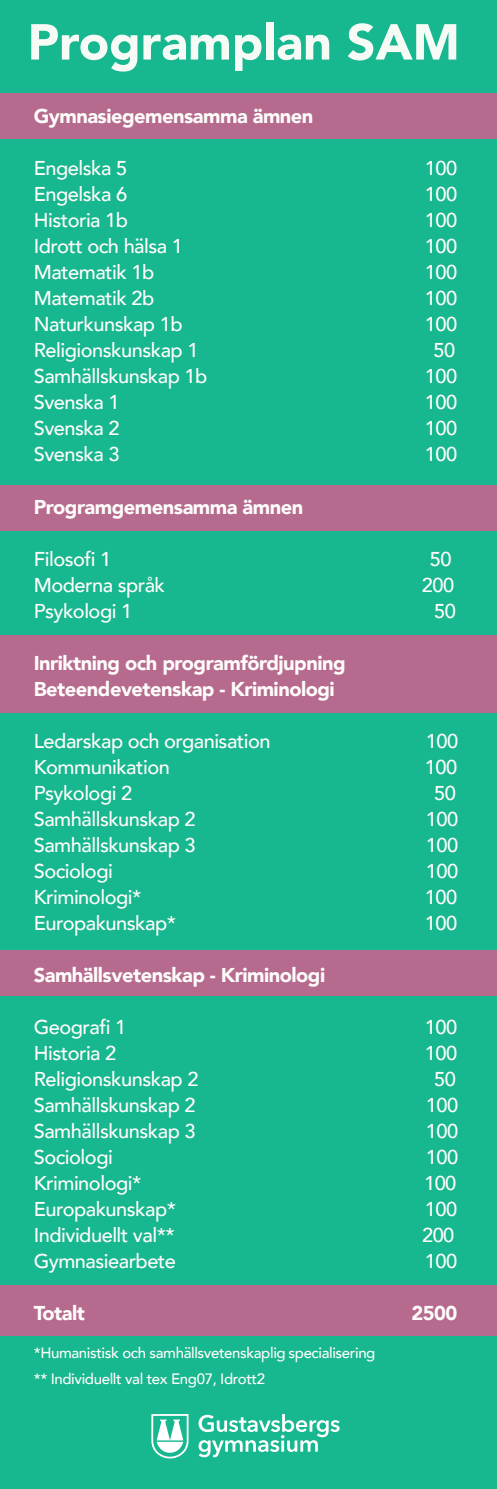
<style>
.page{position:relative;width:497px;height:1489px;background:#fff}
.page>*{position:absolute;margin:0;border:0;box-sizing:border-box;transform-origin:0 0}
.t1{font:900 50px "Avenir";color:#f6fbf6}
.t2{font:500 20px "Avenir";letter-spacing:-.025em;color:#fefcfa}
.t3{font:900 20px "Avenir";letter-spacing:-.025em;color:#fefcfa}
.t4{font:500 15px "Avenir";letter-spacing:-.025em;color:#fefcfa}
</style>
<div class="page">
<div style="left:0;top:0;width:496px;height:1488px;background:#17b78f"></div>
<div style="left:0;top:93px;width:496px;height:45px;background:#b56a8e"></div>
<div style="left:0;top:950px;width:496px;height:45px;background:#b56a8e"></div>
<div style="left:0;top:1285px;width:496px;height:50px;background:#b56a8e"></div>
<div style="left:0;top:484px;width:496px;height:46px;background:#b56a8e"></div>
<div style="left:0;top:635px;width:496px;height:78px;background:#b56a8e"></div>
<svg style="left:198px;top:1414px;width:141px;height:42px"></svg>
<svg style="left:151px;top:1414px;width:37px;height:44px"></svg>
<p class="t1" style="left:28px;top:-1px;width:433px">Programplan SAM</p>
<p class="t3" style="left:34px;top:99px;width:281px">Gymnasiegemensamma ämnen</p>
<p class="t2" style="left:34px;top:151px;width:95px">Engelska 5</p>
<p class="t2" style="left:424px;top:151px;width:34px">100</p>
<p class="t2" style="left:34px;top:177px;width:95px">Engelska 6</p>
<p class="t2" style="left:424px;top:177px;width:34px">100</p>
<p class="t2" style="left:34px;top:203px;width:96px">Historia 1b</p>
<p class="t2" style="left:424px;top:203px;width:34px">100</p>
<p class="t2" style="left:34px;top:229px;width:150px">Idrott och hälsa 1</p>
<p class="t2" style="left:424px;top:229px;width:34px">100</p>
<p class="t2" style="left:34px;top:255px;width:122px">Matematik 1b</p>
<p class="t2" style="left:424px;top:255px;width:34px">100</p>
<p class="t2" style="left:34px;top:281px;width:122px">Matematik 2b</p>
<p class="t2" style="left:424px;top:281px;width:34px">100</p>
<p class="t2" style="left:34px;top:307px;width:150px">Naturkunskap 1b</p>
<p class="t2" style="left:424px;top:307px;width:34px">100</p>
<p class="t2" style="left:34px;top:333px;width:166px">Religionskunskap 1</p>
<p class="t2" style="left:433px;top:333px;width:23px">50</p>
<p class="t2" style="left:34px;top:359px;width:175px">Samhällskunskap 1b</p>
<p class="t2" style="left:424px;top:359px;width:34px">100</p>
<p class="t2" style="left:34px;top:385px;width:87px">Svenska 1</p>
<p class="t2" style="left:424px;top:385px;width:34px">100</p>
<p class="t2" style="left:34px;top:411px;width:87px">Svenska 2</p>
<p class="t2" style="left:424px;top:411px;width:34px">100</p>
<p class="t2" style="left:34px;top:437px;width:87px">Svenska 3</p>
<p class="t2" style="left:424px;top:437px;width:34px">100</p>
<p class="t3" style="left:34px;top:489px;width:270px">Programgemensamma ämnen</p>
<p class="t2" style="left:34px;top:541px;width:79px">Filosofi 1</p>
<p class="t2" style="left:429px;top:541px;width:23px">50</p>
<p class="t2" style="left:34px;top:567px;width:133px">Moderna språk</p>
<p class="t2" style="left:421px;top:567px;width:34px">200</p>
<p class="t2" style="left:34px;top:593px;width:100px">Psykologi 1</p>
<p class="t2" style="left:433px;top:593px;width:23px">50</p>
<p class="t3" style="left:34px;top:645px;width:313px">Inriktning och programfördjupning</p>
<p class="t3" style="left:34px;top:671px;width:302px">Beteendevetenskap - Kriminologi</p>
<p class="t2" style="left:34px;top:723px;width:238px">Ledarskap och organisation</p>
<p class="t2" style="left:425px;top:723px;width:34px">100</p>
<p class="t2" style="left:34px;top:749px;width:137px">Kommunikation</p>
<p class="t2" style="left:424px;top:749px;width:34px">100</p>
<p class="t2" style="left:34px;top:775px;width:100px">Psykologi 2</p>
<p class="t2" style="left:433px;top:775px;width:23px">50</p>
<p class="t2" style="left:34px;top:801px;width:163px">Samhällskunskap 2</p>
<p class="t2" style="left:425px;top:801px;width:34px">100</p>
<p class="t2" style="left:34px;top:827px;width:163px">Samhällskunskap 3</p>
<p class="t2" style="left:425px;top:827px;width:34px">100</p>
<p class="t2" style="left:34px;top:853px;width:81px">Sociologi</p>
<p class="t2" style="left:425px;top:853px;width:34px">100</p>
<p class="t2" style="left:34px;top:879px;width:109px">Kriminologi*</p>
<p class="t2" style="left:424px;top:879px;width:34px">100</p>
<p class="t2" style="left:34px;top:905px;width:144px">Europakunskap*</p>
<p class="t2" style="left:424px;top:905px;width:34px">100</p>
<p class="t3" style="left:34px;top:957px;width:292px">Samhällsvetenskap - Kriminologi</p>
<p class="t2" style="left:34px;top:1009px;width:94px">Geografi 1</p>
<p class="t2" style="left:424px;top:1009px;width:34px">100</p>
<p class="t2" style="left:34px;top:1035px;width:84px">Historia 2</p>
<p class="t2" style="left:424px;top:1035px;width:34px">100</p>
<p class="t2" style="left:34px;top:1061px;width:166px">Religionskunskap 2</p>
<p class="t2" style="left:433px;top:1061px;width:23px">50</p>
<p class="t2" style="left:34px;top:1087px;width:163px">Samhällskunskap 2</p>
<p class="t2" style="left:425px;top:1087px;width:34px">100</p>
<p class="t2" style="left:34px;top:1113px;width:163px">Samhällskunskap 3</p>
<p class="t2" style="left:425px;top:1113px;width:34px">100</p>
<p class="t2" style="left:34px;top:1139px;width:81px">Sociologi</p>
<p class="t2" style="left:425px;top:1139px;width:34px">100</p>
<p class="t2" style="left:34px;top:1165px;width:109px">Kriminologi*</p>
<p class="t2" style="left:423px;top:1165px;width:34px">100</p>
<p class="t2" style="left:34px;top:1191px;width:144px">Europakunskap*</p>
<p class="t2" style="left:424px;top:1191px;width:34px">100</p>
<p class="t2" style="left:34px;top:1217px;width:142px">Individuellt val**</p>
<p class="t2" style="left:421px;top:1217px;width:34px">200</p>
<p class="t2" style="left:34px;top:1243px;width:144px">Gymnasiearbete</p>
<p class="t2" style="left:424px;top:1243px;width:34px">100</p>
<p class="t3" style="left:34px;top:1295px;width:53px">Totalt</p>
<p class="t3" style="left:411px;top:1295px;width:47px">2500</p>
<p class="t4" style="left:34px;top:1340px;width:343px">*Humanistisk och samhällsvetenskaplig specialisering</p>
<p class="t4" style="left:34px;top:1366px;width:232px">** Individuellt val tex Eng07, Idrott2</p>
<p class="t1" style="left:50px;top:9px;width:398px">Programplan NA</p>
</div>
